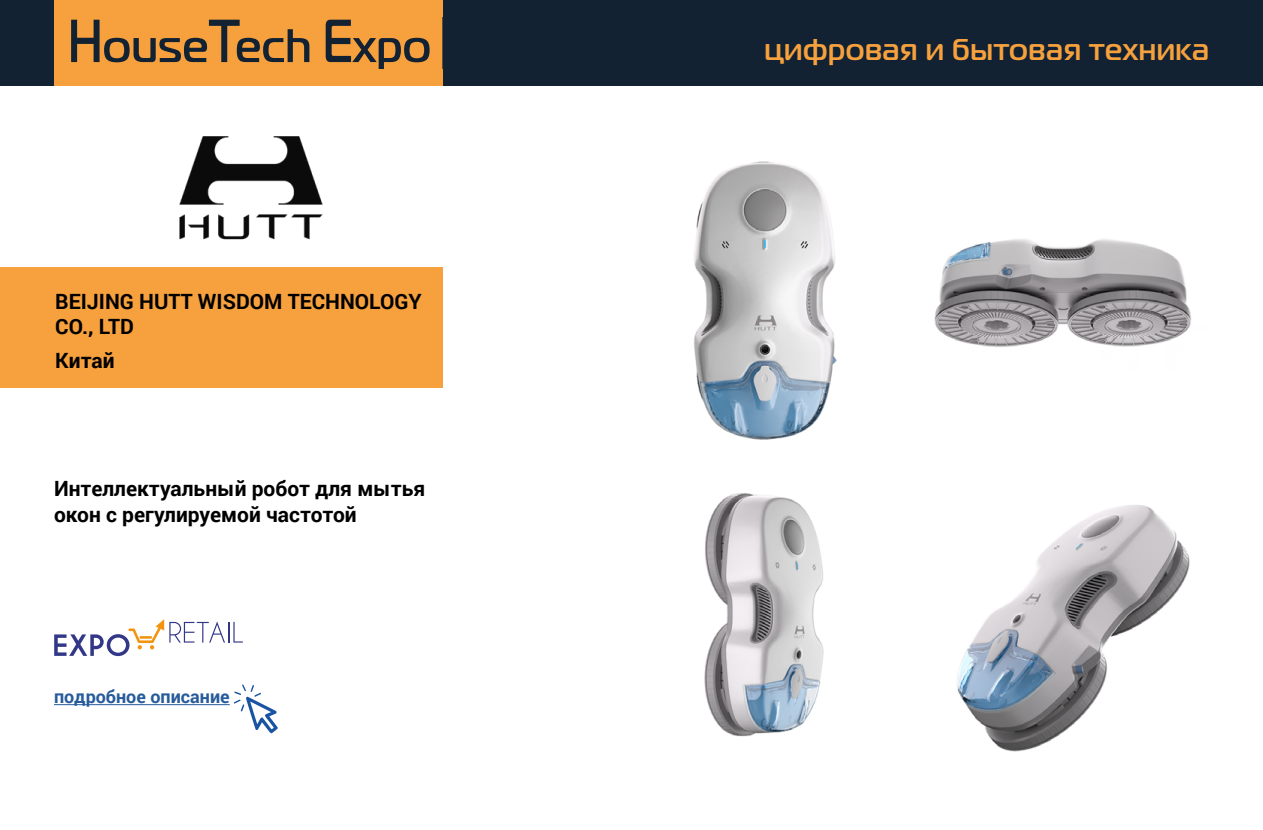
<style>
.page{position:relative;width:1263px;height:830px;background:#fff}
.page>*{position:absolute;margin:0;border:0;box-sizing:border-box;transform-origin:0 0}
.t1{font:500 30px "Magistral";letter-spacing:.02em;color:#f6a13d}
.t2{font:700 21px/25.2px "Roboto";color:#000}
.t3{font:700 18px "Roboto";color:#275b9b}
</style>
<div class="page">
<div style="left:0;top:0;width:1263px;height:85px;background:#122233"></div>
<div style="left:54px;top:69px;width:388px;height:16px;background:#f6a13d"></div>
<div style="left:54px;top:0;width:388px;height:16px;background:#f6a13d"></div>
<svg style="left:54px;top:16px;width:388px;height:53px"></svg>
<svg style="left:234px;top:684px;width:44px;height:49px"></svg>
<img style="left:179px;top:136px;width:144px;height:103px">
<div style="left:0;top:266px;width:442px;height:121px;background:#f6a13d"></div>
<hr style="left:54px;top:703px;width:176px;height:1px;background:#275b9b">
<svg style="left:54px;top:619px;width:189px;height:36px"></svg>
<img style="left:694px;top:161px;width:498px;height:591px">
<p class="t2" style="left:55px;top:287px;width:368px">BEIJING HUTT WISDOM TECHNOLOGY<br>CO., LTD</p>
<p class="t2" style="left:55px;top:346px;width:61px">Китай</p>
<p class="t2" style="left:54px;top:475px;width:373px">Интеллектуальный робот для мытья окон с регулируемой частотой</p>
<p class="t3" style="left:54px;top:684px;width:177px">подробное описание</p>
<h1 class="t1" style="left:764px;top:32px;width:446px">цифровая и бытовая техника</h1>
</div>
